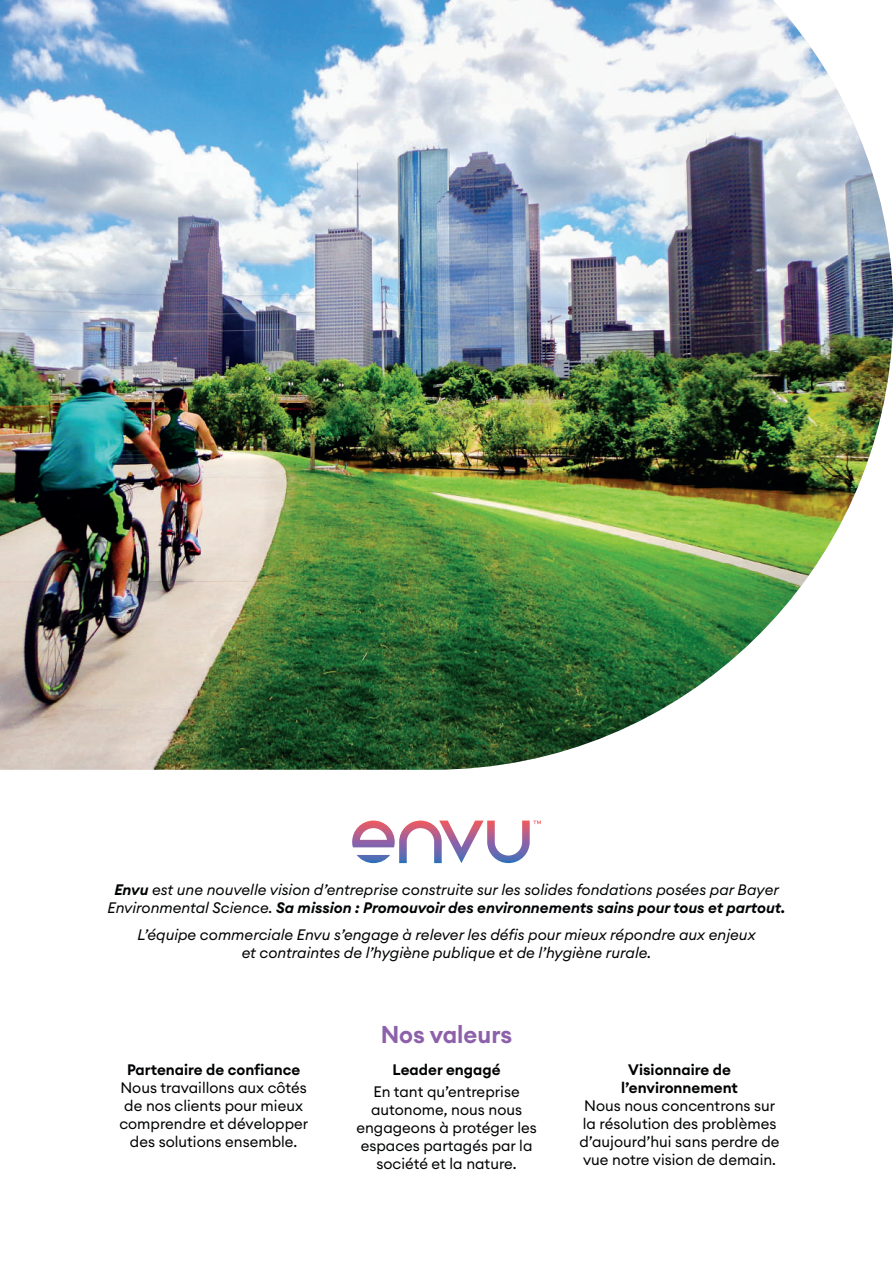
<style>
.page{position:relative;width:893px;height:1263px;background:#fff}
.page>*{position:absolute;margin:0;border:0;box-sizing:border-box;transform-origin:0 0}
.t1{font:600 24px "Euclid Circular A";color:#8c61a9}
.t2{font:italic 15px/18px "Euclid Circular A";color:#010203;text-align:center}
.t3{font:15px/18px "Euclid Circular A";color:#010203;text-align:center}
.t4{font:600 15px/18px "Euclid Circular A";color:#010203;text-align:center}
.s1{font-weight:600}
</style>
<div class="page">
<img style="left:0;top:0;width:893px;height:770px">
<svg style="left:352px;top:820px;width:189px;height:43px"></svg>
<p class="t2" style="left:108px;top:881px;width:679px"><span class="s1">Envu</span> est une nouvelle vision d’entreprise construite sur les solides fondations posées par Bayer<br>Environmental Science. <span class="s1">Sa mission : Promouvoir des environnements sains pour tous et partout.</span></p>
<p class="t2" style="left:137px;top:925px;width:620px">L’équipe commerciale Envu s’engage à relever les défis pour mieux répondre aux enjeux et contraintes de l’hygiène publique et de l’hygiène rurale.</p>
<p class="t4" style="left:127px;top:1061px;width:175px">Partenaire de confiance</p>
<p class="t3" style="left:119px;top:1078px;width:190px">Nous travaillons aux côtés de nos clients pour mieux comprendre et développer des solutions ensemble.</p>
<h1 class="t1" style="left:381px;top:1019px;width:133px">Nos valeurs</h1>
<p class="t4" style="left:393px;top:1061px;width:109px">Leader engagé</p>
<p class="t3" style="left:356px;top:1083px;width:182px">En tant qu’entreprise autonome, nous nous engageons à protéger les espaces partagés par la société et la nature.</p>
<p class="t4" style="left:621px;top:1061px;width:118px">Visionnaire de l’environnement</p>
<p class="t3" style="left:579px;top:1096px;width:202px">Nous nous concentrons sur la résolution des problèmes d’aujourd’hui sans perdre de vue notre vision de demain.</p>
</div>
